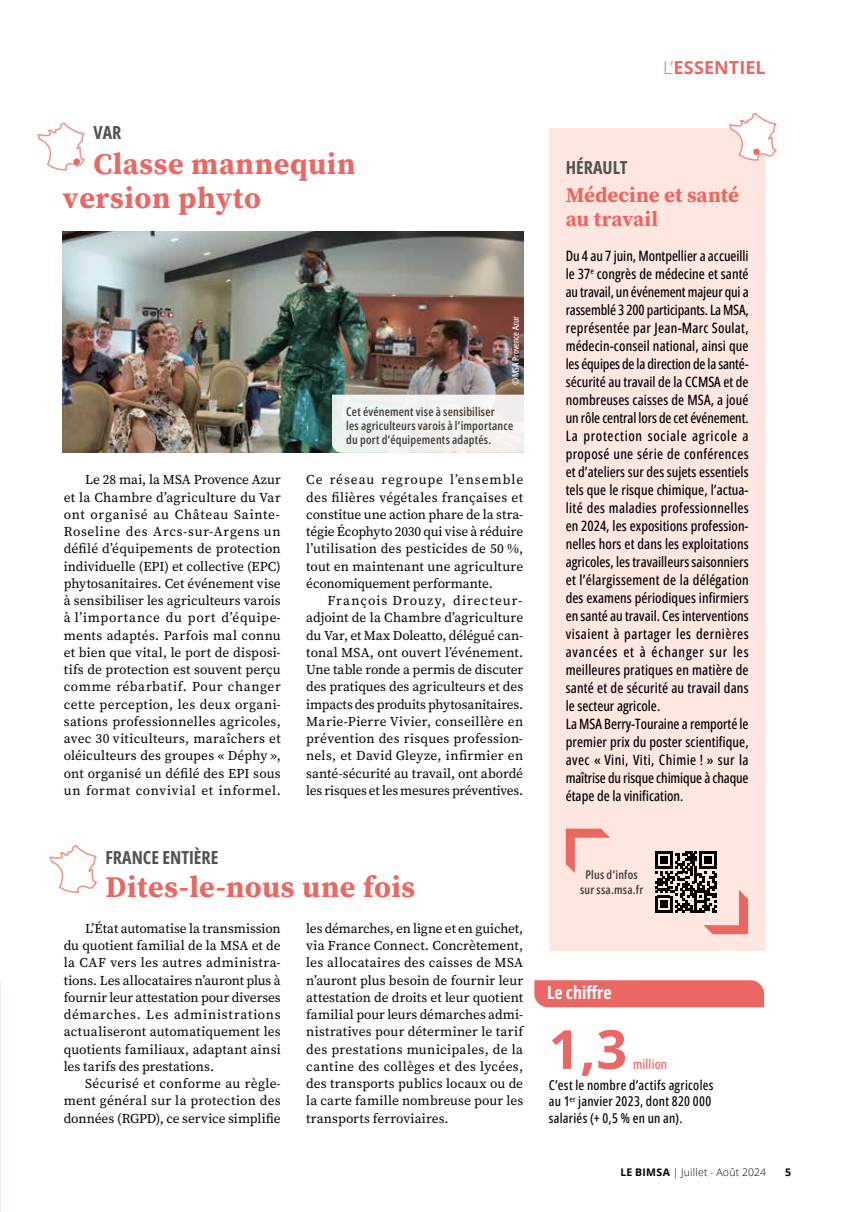
<style>
.page{position:relative;width:855px;height:1212px;background:#fff}
.page>*{position:absolute;margin:0;border:0;box-sizing:border-box;transform-origin:0 0}
.t1{font:700 54px "Open Sans";color:#eb6764}
.t2{font:700 30px/34.5px "Source Serif 4";letter-spacing:.02em;color:#eb6764}
.t3{font:700 21px/24px "Source Serif 4";color:#eb6764}
.t4{font:700 18px "Open Sans Condensed";color:#55524e}
.t5{font:700 18px "Open Sans";letter-spacing:.005em;color:#eb6764}
.t6{font:700 18px "Open Sans Condensed";color:#fff}
.t7{font:500 14.25px/18px "Open Sans Condensed";letter-spacing:.005em;color:#000}
.t8{font:13.5px/17.2px "Source Serif 4";letter-spacing:.005em;color:#000;text-align:justify}
.t9{font:500 13.5px/16.5px "Open Sans Condensed";letter-spacing:.02em;color:#000}
.t10{font:500 13.5px "Open Sans Condensed";letter-spacing:.01em;color:#eb6764}
.t11{font:600 12px/14.4px "Open Sans Condensed";letter-spacing:.015em;color:#413c38}
.t12{font:300 10.5px "Open Sans";letter-spacing:.02em;color:#000}
.t13{font:700 10.5px "Open Sans";color:#000}
.t14{font:500 9px "Open Sans Condensed";color:#fff}
.s1{font-weight:300}
.s2{font-weight:700}
</style>
<div class="page">
<hr style="left:0;top:982px;width:1px;height:230px;background:#e2edf8">
<div style="left:549px;top:128px;width:216px;height:822px;background:#fee7e1"></div>
<div style="left:534px;top:980px;width:230px;height:27px;background:#eb6764"></div>
<svg style="left:729px;top:112px;width:48px;height:62px"></svg>
<img style="left:63px;top:232px;width:460px;height:221px">
<svg style="left:332px;top:395px;width:192px;height:58px"></svg>
<svg style="left:655px;top:851px;width:93px;height:83px"></svg>
<svg style="left:566px;top:828px;width:44px;height:45px"></svg>
<svg style="left:49px;top:845px;width:48px;height:48px"></svg>
<svg style="left:37px;top:122px;width:48px;height:49px"></svg>
<h3 class="t4" style="left:93px;top:120px;width:29px">VAR</h3>
<h2 class="t2" style="left:63px;top:146px;width:294px;text-indent:30px">Classe mannequin version phyto</h2>
<p class="t14" style="left:509px;top:385px;width:70px;rotate:-90deg">©MSA Provence Azur</p>
<p class="t11" style="left:346px;top:404px;width:169px">Cet événement vise à sensibiliser<br>les agriculteurs varois à l’importance du port d’équipements adaptés.</p>
<p class="t8" style="left:64px;top:471px;width:218px;text-indent:21px">Le 28 mai, la MSA Provence Azur et la Chambre d’agriculture du Var ont organisé au Château Sainte-Roseline des Arcs-sur-Argens un défilé d’équipements de protection individuelle (EPI) et collective (EPC) phytosanitaires. Cet événement vise à sensibiliser les agriculteurs varois à l’importance du port d’équipe&shy;ments adaptés. Parfois mal connu et bien que vital, le port de disposi&shy;tifs de protection est souvent perçu comme rébarbatif. Pour changer cette perception, les deux organi&shy;sations professionnelles agricoles, avec 30 viticulteurs, maraîchers et oléiculteurs des groupes « Déphy », ont organisé un défilé des EPI sous un format convivial et informel.</p>
<p class="t8" style="left:306px;top:471px;width:218px">Ce réseau regroupe l’ensemble des filières végétales françaises et constitue une action phare de la stra&shy;tégie Écophyto 2030 qui vise à réduire l’utilisation des pesticides de 50 %, tout en maintenant une agriculture économiquement performante.</p>
<p class="t8" style="left:306px;top:592px;width:218px;text-indent:21px">François Drouzy, directeur&shy;adjoint de la Chambre d’agriculture du Var, et Max Doleatto, délégué can&shy;tonal MSA, ont ouvert l’événement.<br>Une table ronde a permis de discuter des pratiques des agriculteurs et des impacts des produits phytosanitaires.<br>Marie-Pierre Vivier, conseillère en prévention des risques profession&shy;nels, et David Gleyze, infirmier en santé-sécurité au travail, ont abordé les risques et les mesures préventives.</p>
<h3 class="t4" style="left:105px;top:844px;width:114px">FRANCE ENTIÈRE</h3>
<h2 class="t2" style="left:105px;top:869px;width:311px">Dites-le-nous une fois</h2>
<p class="t8" style="left:64px;top:920px;width:218px;text-indent:21px">L’État automatise la transmission du quotient familial de la MSA et de la CAF vers les autres administra&shy;tions. Les allocataires n’auront plus à fournir leur attestation pour diverses démarches. Les administrations actualiseront automatiquement les quotients familiaux, adaptant ainsi les tarifs des prestations.</p>
<p class="t8" style="left:64px;top:1075px;width:218px;text-indent:21px">Sécurisé et conforme au règle&shy;ment général sur la protection des données (RGPD), ce service simplifie</p>
<p class="t8" style="left:306px;top:920px;width:218px">les démarches, en ligne et en guichet, via France Connect. Concrètement, les allocataires des caisses de MSA n’auront plus besoin de fournir leur attestation de droits et leur quotient familial pour leurs démarches admi&shy;nistratives pour déterminer le tarif des prestations municipales, de la cantine des collèges et des lycées, des transports publics locaux ou de la carte famille nombreuse pour les transports ferroviaires.</p>
<h3 class="t5" style="left:663px;top:54px;width:104px"><span class="s1">L’</span>ESSENTIEL</h3>
<h3 class="t4" style="left:566px;top:154px;width:63px">HÉRAULT</h3>
<h3 class="t3" style="left:566px;top:182px;width:175px">Médecine et santé au travail</h3>
<p class="t7" style="left:565px;top:246px;width:184px">Du 4 au 7 juin, Montpellier a accueilli le 37<sup>e</sup> congrès de médecine et santé au travail, un événementmajeur qui a rassemblé 3 200 participants.LaMSA, représentée par Jean-Marc Soulat, médecin-conseil national, ainsi que les équipes de la direction de la santé&shy;sécurité au travail de la CCMSA et de nombreuses caisses de MSA, a joué un rôle central lors de cet événement.<br>La protection sociale agricole a proposé une série de conférences et d’ateliers sur des sujets essentiels tels que le risque chimique, l’actua&shy;lité des maladies professionnelles en 2024, les expositions profession&shy;nelles hors et dans les exploitations agricoles, les travailleurs saisonniers et l’élargissement de la délégation des examens périodiques infirmiers en santé au travail. Ces interventions visaient à partager les dernières avancées et à échanger sur les meilleures pratiques en matière de santé et de sécurité au travail dans le secteur agricole.<br>La MSA Berry-Touraine a remporté le premier prix du poster scientifique, avec « Vini, Viti, Chimie ! » sur la maîtrise du risque chimique à chaque étape de la vinification.</p>
<p class="t11" style="left:580px;top:867px;width:65px;text-align:center">Plus d’infos sur ssa.msa.fr</p>
<h3 class="t6" style="left:547px;top:980px;width:66px">Le chiffre</h3>
<h1 class="t1" style="left:549px;top:1011px;width:80px">1,3</h1>
<p class="t10" style="left:633px;top:1055px;width:36px">million</p>
<p class="t9" style="left:548px;top:1076px;width:166px">C’est le nombre d’actifs agricoles au 1<sup>er</sup> janvier 2023, dont 820 000 salariés (+ 0,5 % en un an).</p>
<p class="t12" style="left:620px;top:1165px;width:147px"><span class="s2">LE BIMSA</span> | Juillet - Août 2024</p>
<p class="t13" style="left:785px;top:1165px;width:7px">5</p>
</div>
